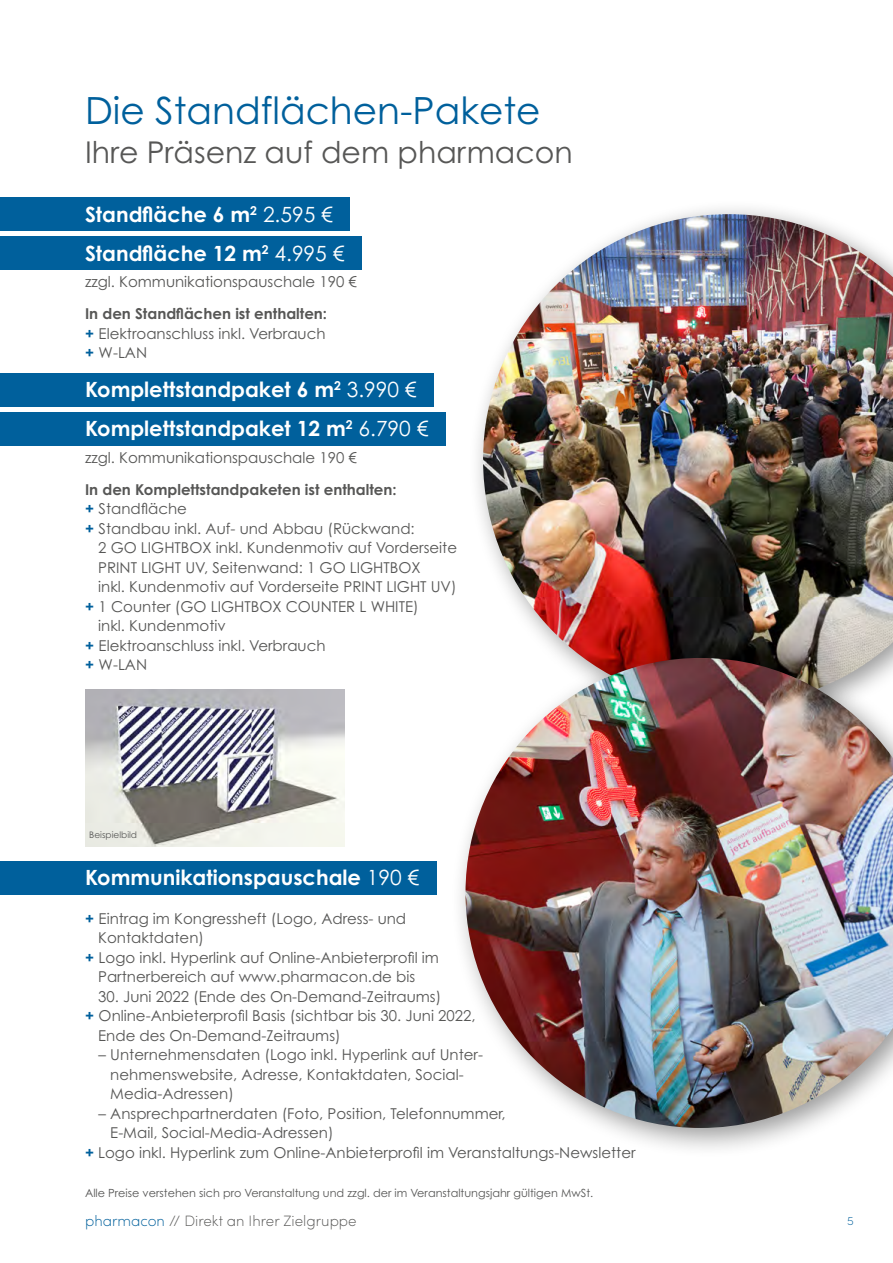
<style>
.page{position:relative;width:893px;height:1263px;background:#fff}
.page>*{position:absolute;margin:0;border:0;box-sizing:border-box;transform-origin:0 0}
.t1{font:37.5px "Century Gothic Pro";color:#00609c}
.t2{font:30px "Century Gothic Pro";color:#575756}
.t3{font:700 21px/39px "Century Gothic Pro";color:#fff}
.t4{font:15px/19.5px "Century Gothic Pro";color:#575756;text-align:justify}
.t5{font:700 15px "Century Gothic Pro";color:#575756}
.t6{font:200 15px "Sofia Pro";color:#575756}
.t7{font:200 12px "Sofia Pro";color:#00609c}
.t8{font:11.25px "Century Gothic Pro";color:#575756}
.t9{font:9px "Century Gothic Pro";color:#575756}
.s1{font-weight:400}
.s2{font-weight:700}
.s3{font-weight:700;color:#00609c}
.s4{color:#00609c}
</style>
<div class="page">
<div style="left:0;top:198px;width:350px;height:33px;background:#00609c"></div>
<div style="left:0;top:237px;width:361px;height:33px;background:#00609c"></div>
<div style="left:0;top:373px;width:434px;height:34px;background:#00609c"></div>
<div style="left:0;top:412px;width:445px;height:34px;background:#00609c"></div>
<div style="left:0;top:861px;width:436px;height:33px;background:#00609c"></div>
<img style="left:483px;top:214px;width:410px;height:428px">
<div style="left:450px;top:642px;width:443px;height:516px;background:#000;opacity:.4"></div>
<img style="left:465px;top:658px;width:428px;height:470px">
<img style="left:85px;top:690px;width:260px;height:156px">
<h1 class="t1" style="left:85px;top:88px;width:457px">Die Standflächen-Pakete</h1>
<h2 class="t2" style="left:85px;top:134px;width:489px">Ihre Präsenz auf dem pharmacon</h2>
<h3 class="t3" style="left:85px;top:194px;width:261px">Standfläche 6 m<sup>2</sup> <span class="s1">2.595 €<br></span>Standfläche 12 m<sup>2</sup> <span class="s1">4.995 €</span></h3>
<p class="t4" style="left:85px;top:272px;width:273px">zzgl. Kommunikationspauschale 190 €</p>
<p class="t4" style="left:85px;top:304px;width:244px"><span class="s2">In den Standflächen ist enthalten: </span><span class="s3">+</span> Elektroanschluss inkl. Verbrauch <span class="s3">+</span> W-LAN</p>
<h3 class="t3" style="left:85px;top:370px;width:345px">Komplettstandpaket 6 m<sup>2</sup> <span class="s1">3.990 €<br></span>Komplettstandpaket 12 m<sup>2</sup> <span class="s1">6.790 €</span></h3>
<p class="t4" style="left:85px;top:447px;width:273px">zzgl. Kommunikationspauschale 190 €</p>
<p class="t5" style="left:85px;top:480px;width:313px">In den Komplettstandpaketen ist enthalten:</p>
<p class="t4" style="left:85px;top:499px;width:103px"><span class="s3">+</span> Standfläche</p>
<p class="t4" style="left:85px;top:518px;width:331px"><span class="s3">+</span> Standbau inkl. Auf- und Abbau (Rückwand:</p>
<p class="t4" style="left:98px;top:538px;width:360px">2 GO LIGHTBOX inkl. Kundenmotiv auf Vorderseite</p>
<p class="t4" style="left:98px;top:557px;width:324px">PRINT LIGHT UV, Seitenwand: 1 GO LIGHTBOX</p>
<p class="t4" style="left:98px;top:577px;width:360px">inkl. Kundenmotiv auf Vorderseite PRINT LIGHT UV)</p>
<p class="t4" style="left:85px;top:596px;width:335px"><span class="s3">+</span> 1 Counter (GO LIGHTBOX COUNTER L WHITE)</p>
<p class="t4" style="left:98px;top:616px;width:129px">inkl. Kundenmotiv</p>
<p class="t4" style="left:85px;top:635px;width:242px"><span class="s3">+</span> Elektroanschluss inkl. Verbrauch</p>
<p class="t4" style="left:85px;top:655px;width:64px"><span class="s3">+</span> W-LAN</p>
<p class="t9" style="left:89px;top:829px;width:49px">Beispielbild</p>
<h3 class="t3" style="left:85px;top:857px;width:336px">Kommunikationspauschale <span class="s1">190 €</span></h3>
<p class="t4" style="left:85px;top:908px;width:323px"><span class="s3">+</span> Eintrag im Kongressheft (Logo, Adress- und</p>
<p class="t4" style="left:98px;top:928px;width:107px">Kontaktdaten)</p>
<p class="t4" style="left:85px;top:947px;width:355px"><span class="s3">+</span> Logo inkl. Hyperlink auf Online-Anbieterprofil im</p>
<p class="t4" style="left:98px;top:967px;width:319px">Partnerbereich auf www.pharmacon.de bis</p>
<p class="t4" style="left:98px;top:986px;width:345px">30. Juni 2022 (Ende des On-Demand-Zeitraums)</p>
<p class="t4" style="left:85px;top:1006px;width:392px"><span class="s3">+</span> Online-Anbieterprofil Basis (sichtbar bis 30. Juni 2022,</p>
<p class="t4" style="left:98px;top:1025px;width:244px">Ende des On-Demand-Zeitraums)</p>
<p class="t4" style="left:110px;top:1045px;width:374px;text-align:left;text-indent:-12px">– Unternehmensdaten (Logo inkl. Hyperlink auf Unter&shy;nehmenswebsite, Adresse, Kontaktdaten, Social-<br>Media-Adressen)</p>
<p class="t4" style="left:99px;top:1103px;width:408px">– Ansprechpartnerdaten (Foto, Position, Telefonnummer,</p>
<p class="t4" style="left:110px;top:1123px;width:225px">E-Mail, Social-Media-Adressen)</p>
<p class="t4" style="left:85px;top:1142px;width:552px"><span class="s3">+</span> Logo inkl. Hyperlink zum Online-Anbieterprofil im Veranstaltungs-Newsletter</p>
<p class="t8" style="left:85px;top:1186px;width:510px">Alle Preise verstehen sich pro Veranstaltung und zzgl. der im Veranstaltungsjahr gültigen MwSt.</p>
<p class="t6" style="left:85px;top:1210px;width:273px"><span class="s4">pharmacon</span> // Direkt an Ihrer Zielgruppe</p>
<p class="t7" style="left:847px;top:1212px;width:8px">5</p>
</div>
